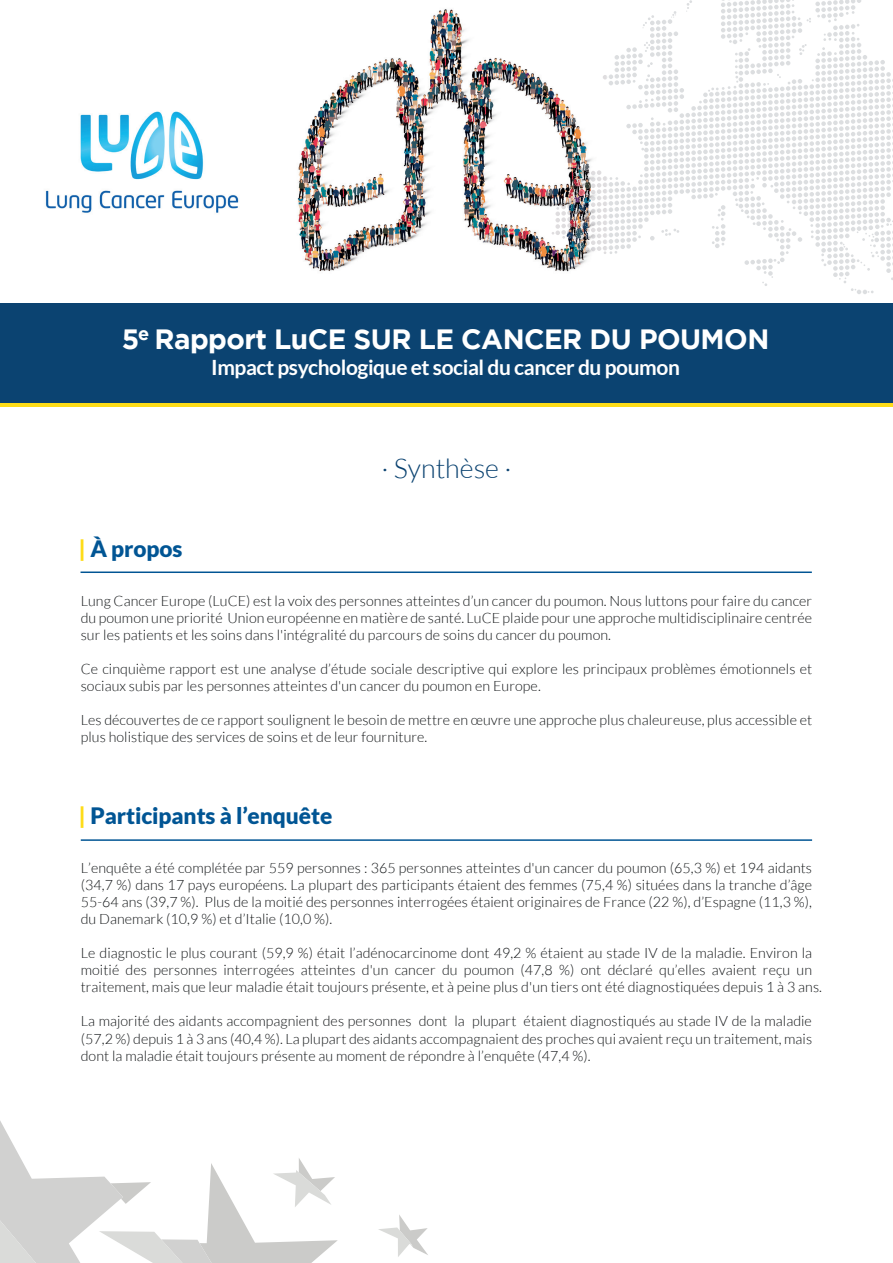
<style>
.page{position:relative;width:893px;height:1263px;background:#fff}
.page>*{position:absolute;margin:0;border:0;box-sizing:border-box;transform-origin:0 0}
.t1{font:700 27.9px "Gotham";letter-spacing:-.02em;color:#fff}
.t2{font:300 27px "Lato";color:#0b4371}
.t3{font:900 22.65px "Lato";letter-spacing:-.005em;color:#015594}
.t4{font:700 21px "Lato";letter-spacing:-.02em;color:#fff}
.t5{font:700 18.15px "Gotham";color:#fff}
.t6{font:300 14.25px/17.1px "Lato";letter-spacing:.005em;color:#111416;text-align:justify}
.s1{font-style:italic;color:#fedc18}
</style>
<div class="page">
<div style="left:0;top:303px;width:893px;height:103px;background:#0b4371"></div>
<svg style="left:378px;top:1215px;width:50px;height:42px"></svg>
<svg style="left:0;top:1121px;width:338px;height:142px"></svg>
<hr style="left:81px;top:571px;width:731px;height:2px;background:#015594">
<hr style="left:81px;top:839px;width:731px;height:2px;background:#015594">
<img style="left:45px;top:111px;width:194px;height:102px">
<hr style="left:0;top:403px;width:893px;height:4px;background:#fedc18">
<img style="left:297px;top:9px;width:255px;height:263px">
<svg style="left:552px;top:0;width:341px;height:294px"></svg>
<h1 class="t1" style="left:122px;top:323px;width:649px">5 Rapport LuCE SUR LE CANCER DU POUMON</h1>
<h3 class="t4" style="left:211px;top:355px;width:470px">Impact psychologique et social du cancer du poumon</h3>
<p class="t5" style="left:138px;top:323px;width:13px">e</p>
<h2 class="t2" style="left:381px;top:454px;width:132px">· Synthèse ·</h2>
<h3 class="t3" style="left:80px;top:535px;width:104px"><span class="s1">|</span> À propos</h3>
<p class="t6" style="left:81px;top:592px;width:733px">Lung Cancer Europe (LuCE) est la voix des personnes atteintes d’un cancer du poumon. Nous luttons pour faire du cancer du poumon une priorité Union européenne en matière de santé. LuCE plaide pour une approche multidisciplinaire centrée sur les patients et les soins dans l'intégralité du parcours de soins du cancer du poumon.</p>
<p class="t6" style="left:81px;top:660px;width:733px">Ce cinquième rapport est une analyse d’étude sociale descriptive qui explore les principaux problèmes émotionnels et sociaux subis par les personnes atteintes d'un cancer du poumon en Europe.</p>
<p class="t6" style="left:81px;top:712px;width:733px">Les découvertes de ce rapport soulignent le besoin de mettre en œuvre une approche plus chaleureuse, plus accessible et plus holistique des services de soins et de leur fourniture.</p>
<h3 class="t3" style="left:80px;top:803px;width:254px"><span class="s1">|</span> Participants à l’enquête</h3>
<p class="t6" style="left:81px;top:859px;width:733px">L’enquête a été complétée par 559 personnes : 365 personnes atteintes d'un cancer du poumon (65,3 %) et 194 aidants (34,7 %) dans 17 pays européens. La plupart des participants étaient des femmes (75,4 %) situées dans la tranche d’âge 55-64 ans (39,7 %). Plus de la moitié des personnes interrogées étaient originaires de France (22 %), d’Espagne (11,3 %), du Danemark (10,9 %) et d’Italie (10,0 %).</p>
<p class="t6" style="left:81px;top:944px;width:743px;text-align:left">Le diagnostic le plus courant (59,9 %) était l’adénocarcinome dont 49,2 % étaient au stade IV de la maladie. Environ la moitié des personnes interrogées atteintes d'un cancer du poumon (47,8 %) ont déclaré qu’elles avaient reçu un traitement, mais que leur maladie était toujours présente, et à peine plus d'un tiers ont été diagnostiquées depuis 1 à 3 ans.</p>
<p class="t6" style="left:81px;top:1013px;width:733px">La majorité des aidants accompagnient des personnes dont la plupart étaient diagnostiqués au stade IV de la maladie (57,2 %) depuis 1 à 3 ans (40,4 %). La plupart des aidants accompagnaient des proches qui avaient reçu un traitement, mais dont la maladie était toujours présente au moment de répondre à l’enquête (47,4 %).</p>
</div>
